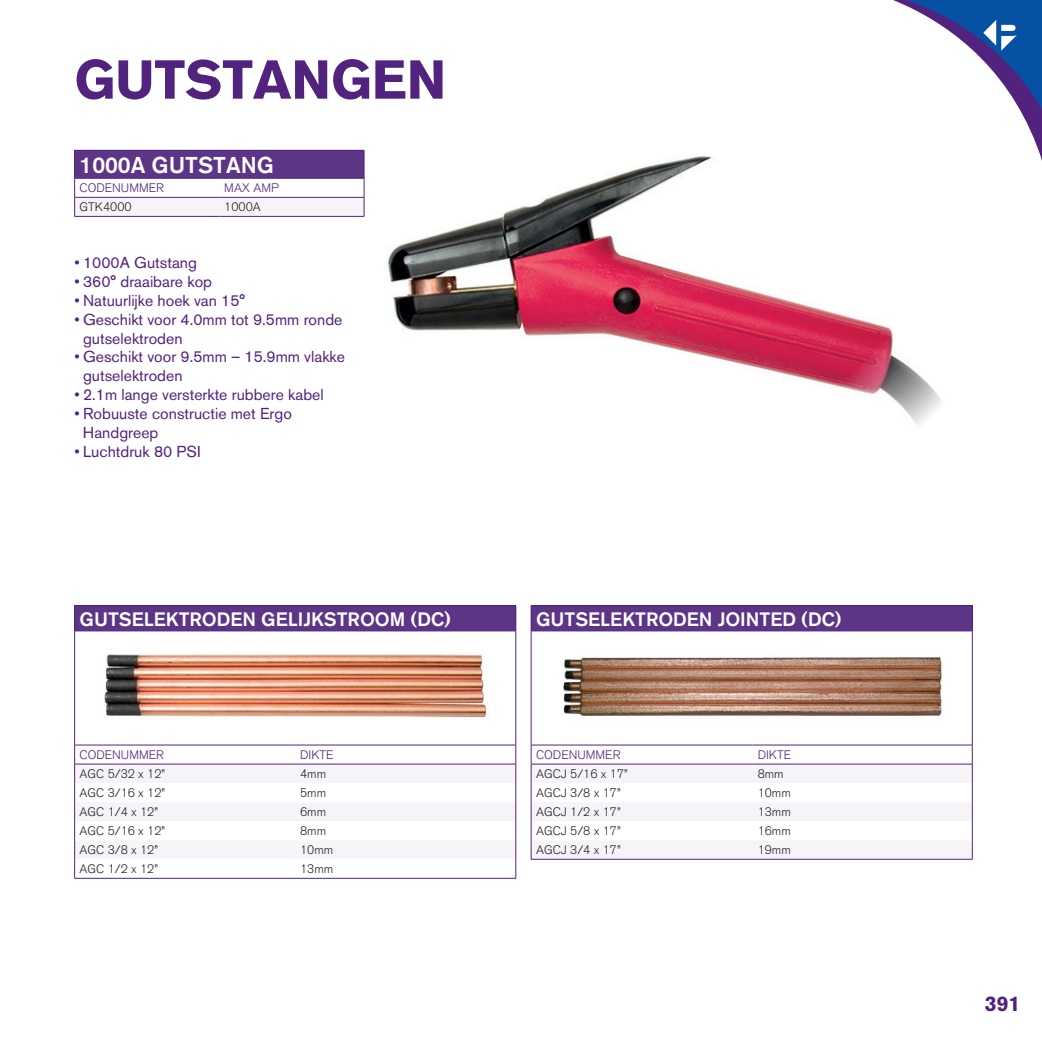
<style>
.page{position:relative;width:1042px;height:1042px;background:#fff}
.page>*{position:absolute;margin:0;border:0;box-sizing:border-box;transform-origin:0 0}
.t1{font:700 54.25px "Akzidenz Grotesk BE";color:#52227f}
.t2{font:500 22.75px "Akzidenz Grotesk BE";color:#fff}
.t3{font:700 21px "Akzidenz Grotesk BE";color:#52227f}
.t4{font:500 19.25px "Akzidenz Grotesk BE";color:#fff}
.t5{font:15.75px/18.9px "Akzidenz Grotesk BE";color:#52227f}
.t6{font:300 12.25px "Akzidenz Grotesk BE";color:#231f20}
.t7{font:300 12.25px "Akzidenz Grotesk BE";color:#52227f}
</style>
<div class="page">
<svg style="left:893px;top:0;width:149px;height:161px"></svg>
<svg style="left:983px;top:20px;width:34px;height:31px"></svg>
<img style="left:386px;top:150px;width:586px;height:276px">
<hr style="left:74px;top:216px;width:145px;height:1px;background:#52227f">
<svg style="left:74px;top:150px;width:291px;height:66px"></svg>
<hr style="left:219px;top:216px;width:145px;height:1px;background:#52227f">
<div style="left:75px;top:606px;width:441px;height:25px;background:#5d3587"></div>
<svg style="left:75px;top:631px;width:440px;height:114px"></svg>
<hr style="left:74px;top:605px;width:221px;height:1px;background:#52227f">
<svg style="left:74px;top:606px;width:1px;height:24px"></svg>
<hr style="left:295px;top:605px;width:221px;height:1px;background:#52227f">
<svg style="left:515px;top:606px;width:1px;height:24px"></svg>
<hr style="left:74px;top:630px;width:221px;height:1px;background:#52227f">
<hr style="left:74px;top:631px;width:1px;height:114px;background:#52227f">
<hr style="left:295px;top:630px;width:221px;height:1px;background:#52227f">
<hr style="left:515px;top:631px;width:1px;height:114px;background:#52227f">
<hr style="left:74px;top:878px;width:221px;height:1px;background:#52227f">
<svg style="left:74px;top:745px;width:442px;height:133px"></svg>
<hr style="left:295px;top:878px;width:221px;height:1px;background:#52227f">
<img style="left:102px;top:654px;width:387px;height:68px">
<div style="left:531px;top:606px;width:441px;height:25px;background:#5d3587"></div>
<svg style="left:532px;top:631px;width:440px;height:114px"></svg>
<hr style="left:531px;top:605px;width:222px;height:1px;background:#52227f">
<svg style="left:531px;top:606px;width:1px;height:24px"></svg>
<hr style="left:753px;top:605px;width:219px;height:1px;background:#52227f">
<svg style="left:972px;top:606px;width:1px;height:25px"></svg>
<hr style="left:531px;top:630px;width:222px;height:1px;background:#52227f">
<hr style="left:531px;top:631px;width:1px;height:114px;background:#52227f">
<hr style="left:753px;top:630px;width:219px;height:1px;background:#52227f">
<hr style="left:972px;top:631px;width:1px;height:114px;background:#52227f">
<svg style="left:531px;top:745px;width:442px;height:114px"></svg>
<hr style="left:531px;top:859px;width:222px;height:1px;background:#52227f">
<hr style="left:753px;top:859px;width:219px;height:1px;background:#52227f">
<img style="left:561px;top:655px;width:381px;height:65px">
<h1 class="t1" style="left:74px;top:48px;width:373px">GUTSTANGEN</h1>
<h2 class="t2" style="left:80px;top:151px;width:196px">1000A GUTSTANG</h2>
<p class="t7" style="left:80px;top:181px;width:86px">CODENUMMER</p>
<p class="t7" style="left:224px;top:181px;width:56px">MAX AMP</p>
<p class="t6" style="left:80px;top:200px;width:54px">GTK4000</p>
<p class="t6" style="left:224px;top:200px;width:38px">1000A</p>
<p class="t5" style="left:74px;top:253px;width:124px">• 1000A Gutstang</p>
<p class="t5" style="left:74px;top:272px;width:139px">• 360° draaibare kop</p>
<p class="t5" style="left:74px;top:291px;width:172px">• Natuurlijke hoek van 15°</p>
<p class="t5" style="left:83px;top:310px;width:261px;text-indent:-9px">• Geschikt voor 4.0mm tot 9.5mm ronde gutselektroden</p>
<p class="t5" style="left:83px;top:347px;width:263px;text-indent:-9px">• Geschikt voor 9.5mm – 15.9mm vlakke gutselektroden</p>
<p class="t5" style="left:74px;top:385px;width:251px">• 2.1m lange versterkte rubbere kabel</p>
<p class="t5" style="left:83px;top:404px;width:210px;text-indent:-9px">• Robuuste constructie met Ergo<br>Handgreep</p>
<p class="t5" style="left:74px;top:442px;width:128px">• Luchtdruk 80 PSI</p>
<p class="t4" style="left:80px;top:607px;width:373px">GUTSELEKTRODEN GELIJKSTROOM (DC)</p>
<p class="t7" style="left:80px;top:748px;width:86px">CODENUMMER</p>
<p class="t7" style="left:300px;top:748px;width:35px">DIKTE</p>
<p class="t6" style="left:80px;top:767px;width:87px">AGC 5/32 x 12”</p>
<p class="t6" style="left:300px;top:767px;width:28px">4mm</p>
<p class="t6" style="left:80px;top:786px;width:87px">AGC 3/16 x 12”</p>
<p class="t6" style="left:300px;top:786px;width:28px">5mm</p>
<p class="t6" style="left:80px;top:805px;width:80px">AGC 1/4 x 12”</p>
<p class="t6" style="left:300px;top:805px;width:28px">6mm</p>
<p class="t6" style="left:80px;top:824px;width:87px">AGC 5/16 x 12”</p>
<p class="t6" style="left:300px;top:824px;width:28px">8mm</p>
<p class="t6" style="left:80px;top:843px;width:80px">AGC 3/8 x 12”</p>
<p class="t6" style="left:300px;top:843px;width:35px">10mm</p>
<p class="t6" style="left:80px;top:862px;width:80px">AGC 1/2 x 12”</p>
<p class="t6" style="left:300px;top:862px;width:35px">13mm</p>
<p class="t4" style="left:536px;top:607px;width:307px">GUTSELEKTRODEN JOINTED (DC)</p>
<p class="t7" style="left:536px;top:748px;width:86px">CODENUMMER</p>
<p class="t7" style="left:757px;top:748px;width:35px">DIKTE</p>
<p class="t6" style="left:536px;top:767px;width:93px">AGCJ 5/16 x 17”</p>
<p class="t6" style="left:757px;top:767px;width:28px">8mm</p>
<p class="t6" style="left:536px;top:786px;width:86px">AGCJ 3/8 x 17”</p>
<p class="t6" style="left:757px;top:786px;width:35px">10mm</p>
<p class="t6" style="left:536px;top:805px;width:86px">AGCJ 1/2 x 17”</p>
<p class="t6" style="left:757px;top:805px;width:35px">13mm</p>
<p class="t6" style="left:536px;top:824px;width:86px">AGCJ 5/8 x 17”</p>
<p class="t6" style="left:757px;top:824px;width:35px">16mm</p>
<p class="t6" style="left:536px;top:843px;width:86px">AGCJ 3/4 x 17”</p>
<p class="t6" style="left:757px;top:843px;width:35px">19mm</p>
<h3 class="t3" style="left:985px;top:991px;width:37px">391</h3>
</div>
